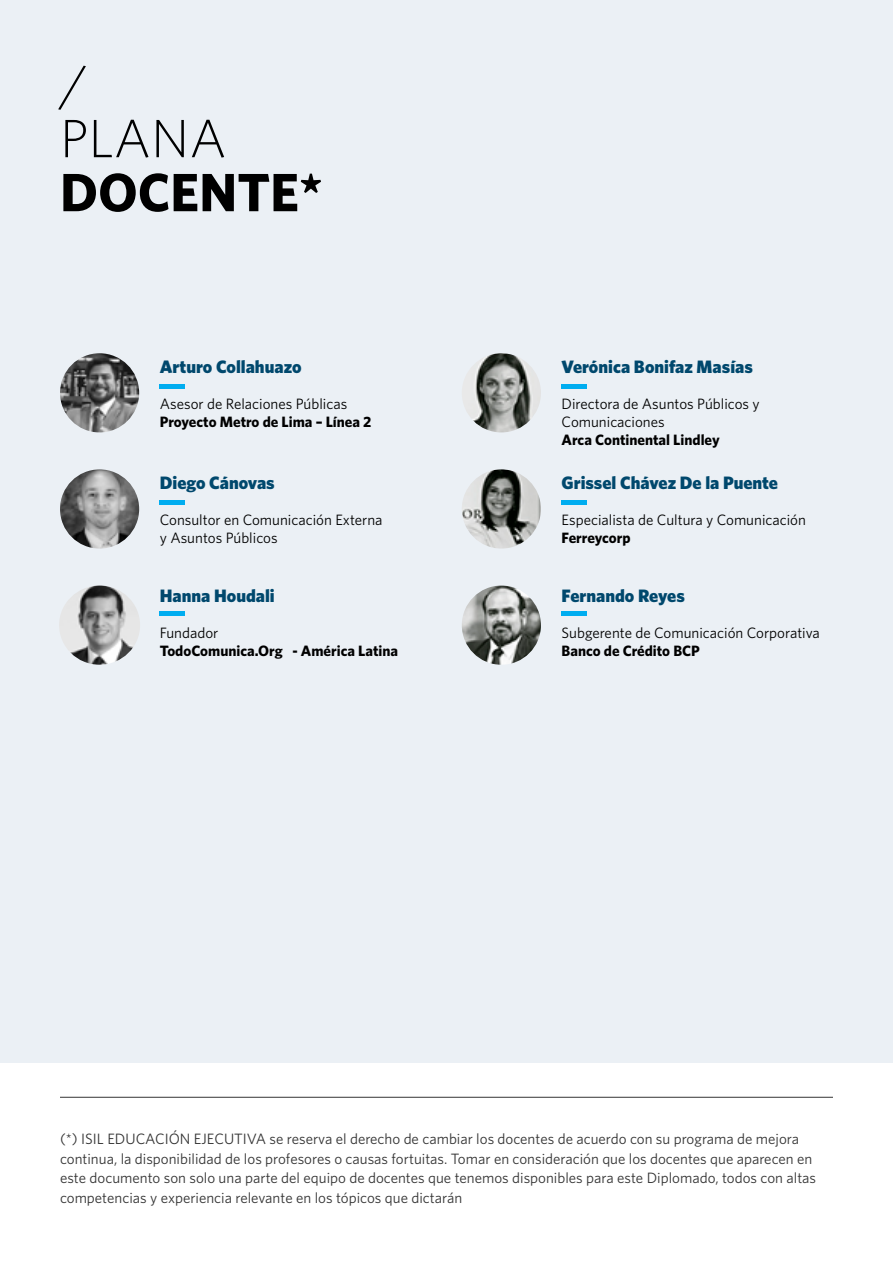
<style>
.page{position:relative;width:893px;height:1263px;background:#fff}
.page>*{position:absolute;margin:0;border:0;box-sizing:border-box;transform-origin:0 0}
.t1{font:700 54px "Whitney";color:#000}
.t2{font:300 54px/54px "Whitney";color:#000}
.t3{font:900 18px "Whitney";color:#00486d}
.t4{font:15px/19.5px "Whitney";color:#333}
.t5{font:15px/18px "Whitney";color:#000}
.t6{font:700 15px "Whitney";color:#000}
</style>
<div class="page">
<div style="left:0;top:0;width:893px;height:1063px;background:#ebf0f5"></div>
<hr style="left:60px;top:1097px;width:773px;height:1px;background:#333">
<hr style="left:160px;top:384px;width:25px;height:4px;background:#00adf0">
<hr style="left:562px;top:384px;width:25px;height:4px;background:#00adf0">
<hr style="left:562px;top:500px;width:25px;height:4px;background:#00adf0">
<hr style="left:562px;top:611px;width:25px;height:4px;background:#00adf0">
<img style="left:60px;top:353px;width:79px;height:79px;border-radius:40px">
<img style="left:462px;top:353px;width:79px;height:79px;border-radius:40px">
<img style="left:462px;top:469px;width:79px;height:80px;border-radius:40px">
<img style="left:462px;top:585px;width:79px;height:80px;border-radius:40px">
<hr style="left:160px;top:500px;width:25px;height:4px;background:#00adf0">
<img style="left:60px;top:469px;width:79px;height:80px;border-radius:40px">
<hr style="left:160px;top:611px;width:25px;height:4px;background:#00adf0">
<img style="left:59px;top:585px;width:81px;height:80px">
<h1 class="t2" style="left:60px;top:56px;width:168px">/<br>PLANA</h1>
<h1 class="t1" style="left:60px;top:156px;width:264px">DOCENTE*</h1>
<p class="t3" style="left:160px;top:355px;width:143px">Arturo Collahuazo</p>
<p class="t5" style="left:160px;top:394px;width:189px">Asesor de Relaciones Públicas</p>
<p class="t6" style="left:160px;top:412px;width:213px">Proyecto Metro de Lima – Línea 2</p>
<p class="t3" style="left:160px;top:471px;width:116px">Diego Cánovas</p>
<p class="t5" style="left:160px;top:511px;width:224px">Consultor en Comunicación Externa y Asuntos Públicos</p>
<p class="t3" style="left:160px;top:583px;width:117px">Hanna Houdali</p>
<p class="t5" style="left:160px;top:623px;width:60px">Fundador</p>
<p class="t6" style="left:160px;top:640px;width:240px">TodoComunica.Org - América Latina</p>
<p class="t3" style="left:562px;top:355px;width:193px">Verónica Bonifaz Masías</p>
<p class="t5" style="left:562px;top:394px;width:200px">Directora de Asuntos Públicos y<br>Comunicaciones</p>
<p class="t6" style="left:562px;top:430px;width:160px">Arca Continental Lindley</p>
<p class="t3" style="left:562px;top:471px;width:218px">Grissel Chávez De la Puente</p>
<p class="t5" style="left:562px;top:511px;width:246px">Especialista de Cultura y Comunicación</p>
<p class="t6" style="left:562px;top:528px;width:70px">Ferreycorp</p>
<p class="t3" style="left:562px;top:583px;width:125px">Fernando Reyes</p>
<p class="t5" style="left:562px;top:623px;width:260px">Subgerente de Comunicación Corporativa</p>
<p class="t6" style="left:562px;top:640px;width:140px">Banco de Crédito BCP</p>
<p class="t4" style="left:60px;top:1129px;width:758px">(*) ISIL EDUCACIÓN EJECUTIVA se reserva el derecho de cambiar los docentes de acuerdo con su programa de mejora continua, la disponibilidad de los profesores o causas fortuitas. Tomar en consideración que los docentes que aparecen en este documento son solo una parte del equipo de docentes que tenemos disponibles para este Diplomado, todos con altas competencias y experiencia relevante en los tópicos que dictarán</p>
</div>
